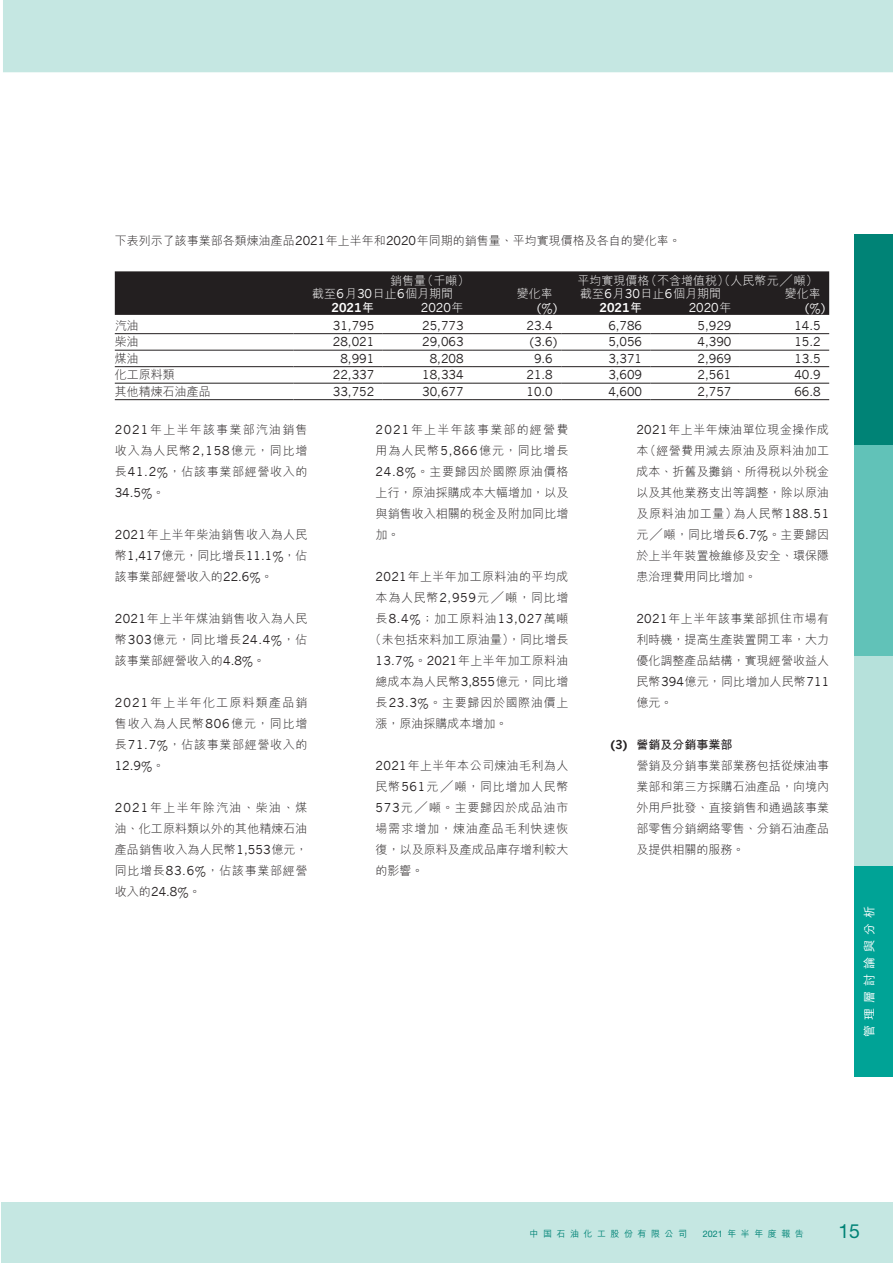
<style>
.page{position:relative;width:893px;height:1263px;background:#fff}
.page>*{position:absolute;margin:0;border:0;box-sizing:border-box;transform-origin:0 0}
.t1{font:19.5px "Helvetica Neue LT Std";color:#008376}
.t2{font:300 12px/21px "M Hei HK";letter-spacing:.005em;color:#231f20;text-align:justify}
.t3{font:12px "News Gothic";color:#231f20}
.t4{font:300 12px "M Hei HK";color:#fff}
.t5{font:300 12px/21px "M Hei HK";letter-spacing:.03em;color:#231f20}
.t6{font:12px "News Gothic";color:#fff}
.t7{font:700 12px "News Gothic";color:#fff}
.t8{font:500 12px "M Hei HK";letter-spacing:.415em;color:#fff}
.t9{font:500 9px "M Hei HK";letter-spacing:.5em;color:#008376}
.s1{font-family:"News Gothic";font-weight:400}
.s2{font-family:"M Hei HK"}
.s3{font-family:"M Hei HK";font-weight:300}
.s4{font-family:"News Gothic";font-weight:700}
.s5{font-weight:700}
.s6{font-family:"M Hei HKS"}
.s7{font-family:"Helvetica Neue LT Std";font-weight:400}
</style>
<div class="page">
<div style="left:3px;top:0;width:890px;height:72px;background:#c5e7e2"></div>
<div style="left:855px;top:866px;width:38px;height:211px;background:#00a396"></div>
<div style="left:855px;top:655px;width:38px;height:211px;background:#b6e1db"></div>
<div style="left:855px;top:445px;width:38px;height:210px;background:#61c2b8"></div>
<div style="left:855px;top:234px;width:38px;height:211px;background:#008376"></div>
<div style="left:2px;top:1202px;width:891px;height:61px;background:#c5e7e2"></div>
<div style="left:115px;top:271px;width:714px;height:44px;background:#231f20"></div>
<hr style="left:115px;top:333px;width:178px;height:1px;background:#231f20">
<hr style="left:293px;top:333px;width:90px;height:1px;background:#231f20">
<hr style="left:383px;top:333px;width:89px;height:1px;background:#231f20">
<hr style="left:472px;top:333px;width:89px;height:1px;background:#231f20">
<hr style="left:561px;top:333px;width:90px;height:1px;background:#231f20">
<hr style="left:651px;top:333px;width:89px;height:1px;background:#231f20">
<hr style="left:740px;top:333px;width:89px;height:1px;background:#231f20">
<hr style="left:115px;top:350px;width:178px;height:1px;background:#231f20">
<hr style="left:293px;top:350px;width:90px;height:1px;background:#231f20">
<hr style="left:383px;top:350px;width:89px;height:1px;background:#231f20">
<hr style="left:472px;top:350px;width:89px;height:1px;background:#231f20">
<hr style="left:561px;top:350px;width:90px;height:1px;background:#231f20">
<hr style="left:651px;top:350px;width:89px;height:1px;background:#231f20">
<hr style="left:740px;top:350px;width:89px;height:1px;background:#231f20">
<hr style="left:115px;top:366px;width:178px;height:1px;background:#231f20">
<hr style="left:293px;top:366px;width:90px;height:1px;background:#231f20">
<hr style="left:383px;top:366px;width:89px;height:1px;background:#231f20">
<hr style="left:472px;top:366px;width:89px;height:1px;background:#231f20">
<hr style="left:561px;top:366px;width:90px;height:1px;background:#231f20">
<hr style="left:651px;top:366px;width:89px;height:1px;background:#231f20">
<hr style="left:740px;top:366px;width:89px;height:1px;background:#231f20">
<hr style="left:115px;top:383px;width:178px;height:1px;background:#231f20">
<hr style="left:293px;top:383px;width:90px;height:1px;background:#231f20">
<hr style="left:383px;top:383px;width:89px;height:1px;background:#231f20">
<hr style="left:472px;top:383px;width:89px;height:1px;background:#231f20">
<hr style="left:561px;top:383px;width:90px;height:1px;background:#231f20">
<hr style="left:651px;top:383px;width:89px;height:1px;background:#231f20">
<hr style="left:740px;top:383px;width:89px;height:1px;background:#231f20">
<hr style="left:115px;top:399px;width:178px;height:1px;background:#231f20">
<hr style="left:293px;top:399px;width:90px;height:1px;background:#231f20">
<hr style="left:383px;top:399px;width:89px;height:1px;background:#231f20">
<hr style="left:472px;top:399px;width:89px;height:1px;background:#231f20">
<hr style="left:561px;top:399px;width:90px;height:1px;background:#231f20">
<hr style="left:651px;top:399px;width:89px;height:1px;background:#231f20">
<hr style="left:740px;top:399px;width:89px;height:1px;background:#231f20">
<p class="t2" style="left:115px;top:229px;width:567px">下表列示了該事業部各類煉油產品<span class="s1">2021</span>年上半年和<span class="s1">2020</span>年同期的銷售量、平均實現價格及各自的變化率。</p>
<p class="t4" style="left:390px;top:274px;width:81px">銷售量（千噸）</p>
<p class="t4" style="left:578px;top:274px;width:241px">平均實現價格（不含增值稅）（人民幣元╱噸）</p>
<p class="t4" style="left:312px;top:288px;width:142px">截至<span class="s1">6</span>月<span class="s1">30</span>日止<span class="s1">6</span>個月期間</p>
<p class="t4" style="left:517px;top:288px;width:37px">變化率</p>
<p class="t4" style="left:580px;top:288px;width:142px">截至<span class="s1">6</span>月<span class="s1">30</span>日止<span class="s1">6</span>個月期間</p>
<p class="t4" style="left:785px;top:288px;width:37px">變化率</p>
<p class="t7" style="left:332px;top:300px;width:44px">2021<span class="s2">年</span></p>
<p class="t6" style="left:421px;top:301px;width:44px">2020<span class="s3">年</span></p>
<p class="t6" style="left:537px;top:301px;width:22px">(%)</p>
<p class="t7" style="left:599px;top:300px;width:44px">2021<span class="s2">年</span></p>
<p class="t6" style="left:689px;top:301px;width:44px">2020<span class="s3">年</span></p>
<p class="t6" style="left:805px;top:301px;width:22px">(%)</p>
<p class="t2" style="left:115px;top:315px;width:25px">汽油</p>
<p class="t3" style="left:333px;top:319px;width:43px">31,795</p>
<p class="t3" style="left:422px;top:319px;width:43px">25,773</p>
<p class="t3" style="left:527px;top:319px;width:28px">23.4</p>
<p class="t3" style="left:608px;top:319px;width:35px">6,786</p>
<p class="t3" style="left:698px;top:319px;width:35px">5,929</p>
<p class="t3" style="left:794px;top:319px;width:28px">14.5</p>
<p class="t2" style="left:115px;top:331px;width:25px">柴油</p>
<p class="t3" style="left:333px;top:335px;width:43px">28,021</p>
<p class="t3" style="left:422px;top:335px;width:43px">29,063</p>
<p class="t3" style="left:530px;top:335px;width:29px">(3.6)</p>
<p class="t3" style="left:608px;top:335px;width:35px">5,056</p>
<p class="t3" style="left:698px;top:335px;width:35px">4,390</p>
<p class="t3" style="left:794px;top:335px;width:28px">15.2</p>
<p class="t2" style="left:115px;top:348px;width:25px">煤油</p>
<p class="t3" style="left:340px;top:352px;width:35px">8,991</p>
<p class="t3" style="left:430px;top:352px;width:35px">8,208</p>
<p class="t3" style="left:534px;top:352px;width:20px">9.6</p>
<p class="t3" style="left:608px;top:352px;width:35px">3,371</p>
<p class="t3" style="left:698px;top:352px;width:35px">2,969</p>
<p class="t3" style="left:794px;top:352px;width:28px">13.5</p>
<p class="t2" style="left:115px;top:364px;width:61px">化工原料類</p>
<p class="t3" style="left:333px;top:368px;width:43px">22,337</p>
<p class="t3" style="left:422px;top:368px;width:43px">18,334</p>
<p class="t3" style="left:527px;top:368px;width:28px">21.8</p>
<p class="t3" style="left:608px;top:368px;width:35px">3,609</p>
<p class="t3" style="left:698px;top:368px;width:35px">2,561</p>
<p class="t3" style="left:794px;top:368px;width:28px">40.9</p>
<p class="t2" style="left:115px;top:381px;width:97px">其他精煉石油產品</p>
<p class="t3" style="left:333px;top:385px;width:43px">33,752</p>
<p class="t3" style="left:422px;top:385px;width:43px">30,677</p>
<p class="t3" style="left:527px;top:385px;width:28px">10.0</p>
<p class="t3" style="left:608px;top:385px;width:35px">4,600</p>
<p class="t3" style="left:698px;top:385px;width:35px">2,757</p>
<p class="t3" style="left:794px;top:385px;width:28px">66.8</p>
<p class="t2" style="left:115px;top:419px;width:194px"><span class="s1">2021</span>年上半年該事業部汽油銷售收入為人民幣<span class="s1">2,158</span>億元，同比增長<span class="s1">41.2%</span>，佔該事業部經營收入的</p>
<p class="t3" style="left:115px;top:485px;width:51px">34.5%<span class="s3">。</span></p>
<p class="t2" style="left:115px;top:524px;width:194px"><span class="s1">2021</span>年上半年柴油銷售收入為人民幣<span class="s1">1,417</span>億元，同比增長<span class="s1">11.1%</span>，佔該事業部經營收入的<span class="s1">22.6%</span>。</p>
<p class="t2" style="left:115px;top:608px;width:194px"><span class="s1">2021</span>年上半年煤油銷售收入為人民幣<span class="s1">303</span>億元，同比增長<span class="s1">24.4%</span>，佔該事業部經營收入的<span class="s1">4.8%</span>。</p>
<p class="t2" style="left:115px;top:692px;width:194px"><span class="s1">2021</span>年上半年化工原料類產品銷售收入為人民幣<span class="s1">806</span>億元，同比增長<span class="s1">71.7%</span>，佔該事業部經營收入的</p>
<p class="t3" style="left:115px;top:758px;width:51px">12.9%<span class="s3">。</span></p>
<p class="t2" style="left:115px;top:797px;width:194px"><span class="s1">2021</span>年上半年除汽油、柴油、煤油、化工原料類以外的其他精煉石油產品銷售收入為人民幣<span class="s1">1,553</span>億元，同比增長<span class="s1">83.6%</span>，佔該事業部經營</p>
<p class="t3" style="left:115px;top:884px;width:87px"><span class="s3">收入的</span>24.8%<span class="s3">。</span></p>
<p class="t2" style="left:376px;top:419px;width:194px"><span class="s1">2021</span>年上半年該事業部的經營費用為人民幣<span class="s1">5,866</span>億元，同比增長<span class="s1">24.8%</span>。主要歸因於國際原油價格上行，原油採購成本大幅增加，以及與銷售收入相關的稅金及附加同比增加。</p>
<p class="t5" style="left:376px;top:566px;width:194px"><span class="s1">2021</span>年上半年加工原料油的平均成本為人民幣<span class="s1">2,959</span>元╱噸，同比增</p>
<p class="t3" style="left:376px;top:611px;width:194px"><span class="s3">長</span>8.4%<span class="s3">；加工原料油</span>13,027<span class="s3">萬噸</span></p>
<p class="t2" style="left:376px;top:629px;width:194px;text-indent:-6px">（未包括來料加工原油量），同比增長<span class="s1">13.7%</span>。<span class="s1">2021</span>年上半年加工原料油總成本為人民幣<span class="s1">3,855</span>億元，同比增長<span class="s1">23.3%</span>。主要歸因於國際油價上漲，原油採購成本增加。</p>
<p class="t2" style="left:376px;top:755px;width:194px"><span class="s1">2021</span>年上半年本公司煉油毛利為人民幣<span class="s1">561</span>元╱噸，同比增加人民幣<span class="s1">573</span>元╱噸。主要歸因於成品油市場需求增加，煉油產品毛利快速恢復，以及原料及產成品庫存增利較大的影響。</p>
<p class="t2" style="left:636px;top:419px;width:194px"><span class="s1">2021</span>年上半年煉油單位現金操作成本（經營費用減去原油及原料油加工成本、折舊及攤銷、所得稅以外稅金以及其他業務支出等調整，除以原油及原料油加工量）為人民幣<span class="s1">188.51</span>元╱噸，同比增長<span class="s1">6.7%</span>。主要歸因於上半年裝置檢維修及安全、環保隱患治理費用同比增加。</p>
<p class="t2" style="left:636px;top:608px;width:194px"><span class="s1">2021</span>年上半年該事業部抓住市場有利時機，提高生產裝置開工率，大力優化調整產品結構，實現經營收益人民幣<span class="s1">394</span>億元，同比增加人民幣<span class="s1">711</span>億元。</p>
<p class="t2" style="left:636px;top:734px;width:194px;text-align:left;text-indent:-26px"><span class="s4">(3)</span> <span class="s5">營銷及分銷事業部<br></span>營銷及分銷事業部業務包括從煉油事業部和第三方採購石油產品，向境內外用戶批發、直接銷售和通過該事業部零售分銷網絡零售、分銷石油產品及提供相關的服務。</p>
<p class="t8" style="left:861px;top:1037px;width:133px;rotate:-90deg">管理層討論與分析</p>
<p class="t9" style="left:529px;top:1227px;width:159px">中<span class="s6">国</span>石油化工股份有限公司</p>
<p class="t9" style="left:703px;top:1227px;width:103px"><span class="s7">2021</span>年半年度報告</p>
<h1 class="t1" style="left:838px;top:1220px;width:23px">15</h1>
</div>
